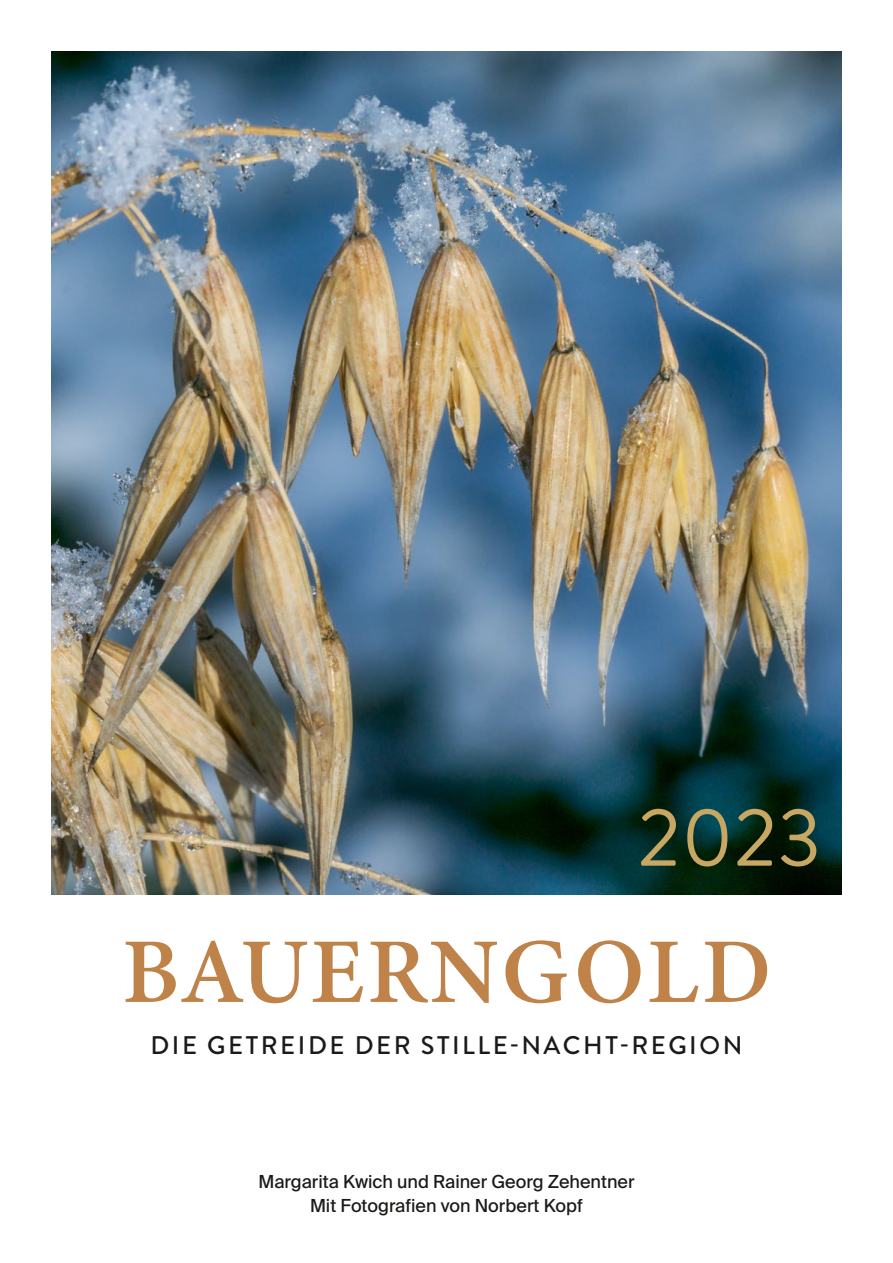
<style>
.page{position:relative;width:893px;height:1263px;background:#fff}
.page>*{position:absolute;margin:0;border:0;box-sizing:border-box;transform-origin:0 0}
.t1{font:82.5px "Brandon Grotesque";color:#c7a761}
.t2{font:500 25.5px "Brandon Grotesque";letter-spacing:.1em;color:#1a1a18}
.t3{font:18px/24px "Suisse Intl";color:#1a1a18;text-align:center}
</style>
<div class="page">
<img style="left:51px;top:51px;width:791px;height:844px">
<svg style="left:126px;top:940px;width:641px;height:63px"></svg>
<h1 class="t1" style="left:638px;top:780px;width:185px">2023</h1>
<h2 class="t2" style="left:150px;top:1028px;width:594px">DIE GETREIDE DER STILLE-NACHT-REGION</h2>
<p class="t3" style="left:258px;top:1170px;width:378px">Margarita Kwich und Rainer Georg Zehentner<br>Mit Fotografien von Norbert Kopf</p>
</div>
